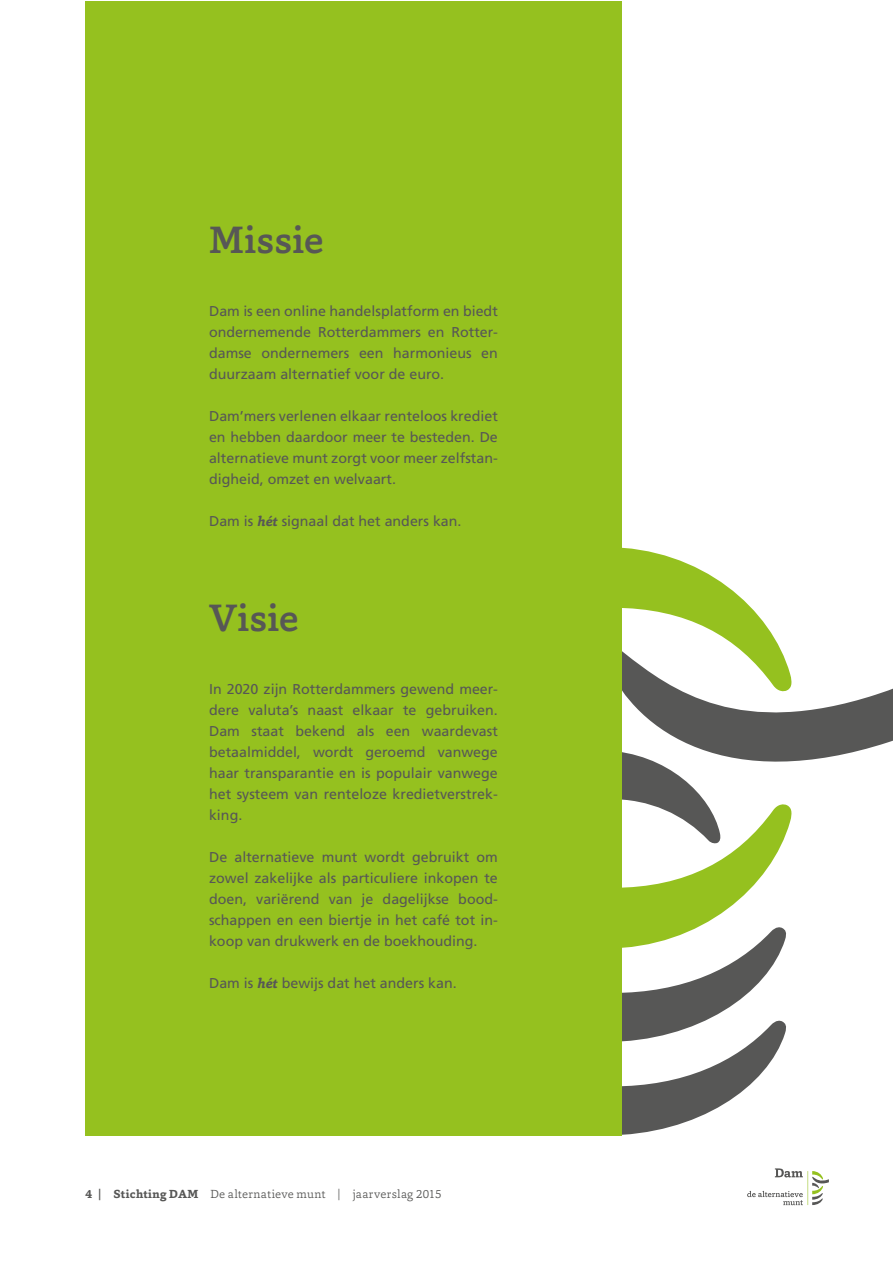
<style>
.page{position:relative;width:893px;height:1263px;background:#fff}
.page>*{position:absolute;margin:0;border:0;box-sizing:border-box;transform-origin:0 0}
.t1{font:500 39px "Capita";letter-spacing:-.005em;color:#575756}
.t2{font:14.25px/21px "Frutiger LT Std";color:#575756;text-align:justify}
.t3{font:300 12px "Capita";letter-spacing:.015em;color:#575756}
.s1{font-family:"Capita";font-weight:700;font-style:italic}
.s2{font-weight:700}
</style>
<div class="page">
<svg style="left:793px;top:689px;width:99px;height:73px"></svg>
<svg style="left:622px;top:547px;width:171px;height:588px"></svg>
<div style="left:85px;top:1px;width:537px;height:1134px;background:#95c11f"></div>
<svg style="left:747px;top:1168px;width:82px;height:37px"></svg>
<h1 class="t1" style="left:209px;top:214px;width:116px">Missie</h1>
<p class="t2" style="left:209px;top:301px;width:290px">Dam is een online handelsplatform en biedt ondernemende Rotterdammers en Rotter&shy;damse ondernemers een harmonieus en duurzaam alternatief voor de euro.</p>
<p class="t2" style="left:209px;top:406px;width:290px">Dam’mers verlenen elkaar renteloos krediet en hebben daardoor meer te besteden. De alternatieve munt zorgt voor meer zelfstan&shy;digheid, omzet en welvaart.</p>
<p class="t2" style="left:209px;top:511px;width:254px">Dam is <span class="s1">hét</span> signaal dat het anders kan.</p>
<h1 class="t1" style="left:209px;top:592px;width:91px">Visie</h1>
<p class="t2" style="left:209px;top:679px;width:290px">In 2020 zijn Rotterdammers gewend meer&shy;dere valuta’s naast elkaar te gebruiken.<br>Dam staat bekend als een waardevast betaalmiddel, wordt geroemd vanwege haar transparantie en is populair vanwege het systeem van renteloze kredietverstrek&shy;king.</p>
<p class="t2" style="left:209px;top:847px;width:290px">De alternatieve munt wordt gebruikt om zowel zakelijke als particuliere inkopen te doen, variërend van je dagelijkse bood&shy;schappen en een biertje in het café tot in&shy;koop van drukwerk en de boekhouding.</p>
<p class="t2" style="left:209px;top:973px;width:249px">Dam is <span class="s1">hét</span> bewijs dat het anders kan.</p>
<p class="t3" style="left:85px;top:1186px;width:358px"><span class="s2">4 | Stichting DAM</span> De alternatieve munt | jaarverslag 2015</p>
</div>
